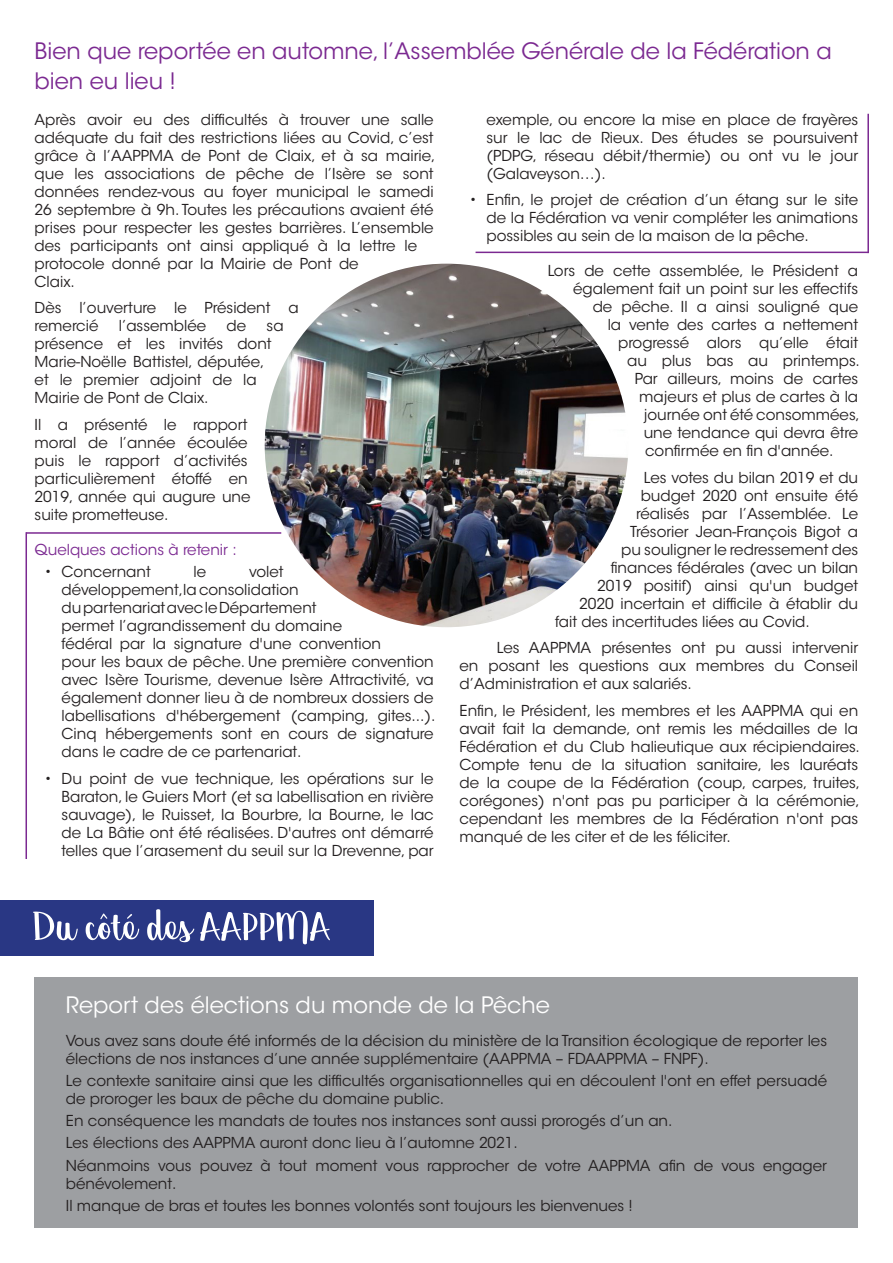
<style>
.page{position:relative;width:893px;height:1263px;background:#fff}
.page>*{position:absolute;margin:0;border:0;box-sizing:border-box;transform-origin:0 0}
.t1{font:60px "Georgina";color:#fff}
.t2{font:22.5px/30px "ITC Avant Garde Std";color:#7b2991}
.t3{font:22.5px "ITC Avant Garde Std";color:#fff}
.t4{font:15px/18px "ITC Avant Garde Std";color:#231f20}
.t5{font:15px "ITC Avant Garde Std";color:#7b2991}
</style>
<div class="page">
<div style="left:35px;top:978px;width:823px;height:250px;background:#9d9fa2"></div>
<hr style="left:892px;top:35px;width:1px;height:55px;background:#293784">
<img style="left:265px;top:264px;width:363px;height:363px;border-radius:182px">
<div style="left:0;top:900px;width:373px;height:55px;background:#293784"></div>
<hr style="left:26px;top:532px;width:255px;height:2px;background:#7b2991">
<hr style="left:476px;top:252px;width:392px;height:1px;background:#7b2991">
<hr style="left:26px;top:532px;width:1px;height:327px;background:#7b2991">
<hr style="left:867px;top:114px;width:2px;height:139px;background:#7b2991">
<p class="t2" style="left:35px;top:36px;width:799px">Bien que reportée en automne, l’Assemblée Générale de la Fédération a bien eu lieu !</p>
<p class="t4" style="left:35px;top:111px;width:402px">Après avoir eu des difficultés à trouver une salle adéquate du fait des restrictions liées au Covid, c’est grâce à l’AAPPMA de Pont de Claix, et à sa mairie, que les associations de pêche de l’Isère se sont données rendez-vous au foyer municipal le samedi 26 septembre à 9h. Toutes les précautions avaient été prises pour respecter les gestes barrières. L’ensemble des participants ont ainsi appliqué à la lettre le protocole donné par la Mairie de Pont de<br>Claix.</p>
<p class="t4" style="left:35px;top:299px;width:265px">Dès l’ouverture le Président a remercié</p>
<p class="t4" style="left:119px;top:317px;width:89px">l’assemblée</p>
<p class="t4" style="left:227px;top:317px;width:21px">de</p>
<p class="t4" style="left:35px;top:317px;width:250px;text-indent:232px">sa présence et les invités dont<br>Marie-Noëlle Battistel, députée,<br>et le premier adjoint de la<br>Mairie de Pont de Claix.</p>
<p class="t4" style="left:35px;top:416px;width:217px">Il a présenté le rapport moral de l’année écoulée puis le rapport d’activités particulièrement étoffé en<br>2019, année qui augure une suite prometteuse.</p>
<p class="t5" style="left:35px;top:540px;width:204px">Quelques actions à retenir :</p>
<p class="t4" style="left:45px;top:563px;width:108px">• Concernant</p>
<p class="t4" style="left:194px;top:563px;width:14px">le</p>
<p class="t4" style="left:62px;top:563px;width:375px;text-indent:187px">volet<br>développement,la consolidation<br>du partenariat avec le Département<br>permet l’agrandissement du domaine<br>fédéral par la signature d'une convention<br>pour les baux de pêche. Une première convention avec Isère Tourisme, devenue Isère Attractivité, va également donner lieu à de nombreux dossiers de labellisations d'hébergement (camping, gites...).<br>Cinq hébergements sont en cours de signature dans le cadre de ce partenariat.</p>
<p class="t4" style="left:62px;top:769px;width:374px;text-align:justify;text-indent:-17px">• Du point de vue technique, les opérations sur le Baraton, le Guiers Mort (et sa labellisation en rivière sauvage), le Ruisset, la Bourbre, la Bourne, le lac de La Bâtie ont été réalisées. D'autres ont démarré telles que l’arasement du seuil sur la Drevenne, par</p>
<p class="t1" style="left:33px;top:901px;width:298px">Du côté des AAPPMA</p>
<p class="t4" style="left:487px;top:111px;width:373px;text-align:justify">exemple, ou encore la mise en place de frayères sur le lac de Rieux. Des études se poursuivent (PDPG, réseau débit/thermie) ou ont vu le jour (Galaveyson…).</p>
<p class="t4" style="left:487px;top:191px;width:373px;text-align:justify;text-indent:-17px">• Enfin, le projet de création d’un étang sur le site de la Fédération va venir compléter les animations possibles au sein de la maison de la pêche.</p>
<p class="t4" style="left:548px;top:262px;width:312px">Lors de cette assemblée, le Président a</p>
<p class="t4" style="left:573px;top:280px;width:286px">également fait un point sur les effectifs</p>
<p class="t4" style="left:593px;top:298px;width:267px">de pêche. Il a ainsi souligné que</p>
<p class="t4" style="left:608px;top:316px;width:252px">la vente des cartes a nettement</p>
<p class="t4" style="left:618px;top:334px;width:242px">progressé alors qu’elle était</p>
<p class="t4" style="left:627px;top:352px;width:234px">au plus bas au printemps.</p>
<p class="t4" style="left:635px;top:370px;width:225px">Par ailleurs, moins de cartes</p>
<p class="t4" style="left:639px;top:388px;width:220px">majeurs et plus de cartes à la</p>
<p class="t4" style="left:644px;top:406px;width:218px">journée ont été consommées,</p>
<p class="t4" style="left:644px;top:424px;width:216px">une tendance qui devra être</p>
<p class="t4" style="left:645px;top:442px;width:190px">confirmée en fin d'année.</p>
<p class="t4" style="left:644px;top:469px;width:216px">Les votes du bilan 2019 et du</p>
<p class="t4" style="left:641px;top:487px;width:219px">budget 2020 ont ensuite été</p>
<p class="t4" style="left:636px;top:505px;width:223px">réalisés par l’Assemblée. Le</p>
<p class="t4" style="left:630px;top:523px;width:229px">Trésorier Jean-François Bigot a</p>
<p class="t4" style="left:621px;top:541px;width:238px">pu souligner le redressement des</p>
<p class="t4" style="left:611px;top:559px;width:249px">finances fédérales (avec un bilan</p>
<p class="t4" style="left:597px;top:577px;width:262px">2019 positif) ainsi qu'un budget</p>
<p class="t4" style="left:579px;top:595px;width:281px">2020 incertain et difficile à établir du</p>
<p class="t4" style="left:555px;top:613px;width:256px">fait des incertitudes liées au Covid.</p>
<p class="t4" style="left:460px;top:639px;width:400px;text-align:justify;text-indent:37px">Les AAPPMA présentes ont pu aussi intervenir en posant les questions aux membres du Conseil d’Administration et aux salariés.</p>
<p class="t4" style="left:460px;top:702px;width:402px">Enfin, le Président, les membres et les AAPPMA qui en avait fait la demande, ont remis les médailles de la Fédération et du Club halieutique aux récipiendaires.<br>Compte tenu de la situation sanitaire, les lauréats de la coupe de la Fédération (coup, carpes, truites, corégones) n'ont pas pu participer à la cérémonie, cependant les membres de la Fédération n'ont pas manqué de les citer et de les féliciter.</p>
<p class="t3" style="left:66px;top:991px;width:485px">Report des élections du monde de la Pêche</p>
<p class="t4" style="left:66px;top:1031px;width:763px">Vous avez sans doute été informés de la décision du ministère de la Transition écologique de reporter les élections de nos instances d’une année supplémentaire (AAPPMA – FDAAPPMA – FNPF).</p>
<p class="t4" style="left:66px;top:1071px;width:763px">Le contexte sanitaire ainsi que les difficultés organisationnelles qui en découlent l'ont en effet persuadé de proroger les baux de pêche du domaine public.</p>
<p class="t4" style="left:66px;top:1112px;width:608px">En conséquence les mandats de toutes nos instances sont aussi prorogés d’un an.</p>
<p class="t4" style="left:66px;top:1134px;width:453px">Les élections des AAPPMA auront donc lieu à l’automne 2021.</p>
<p class="t4" style="left:66px;top:1156px;width:763px">Néanmoins vous pouvez à tout moment vous rapprocher de votre AAPPMA afin de vous engager bénévolement.</p>
<p class="t4" style="left:66px;top:1196px;width:568px">Il manque de bras et toutes les bonnes volontés sont toujours les bienvenues !</p>
</div>
